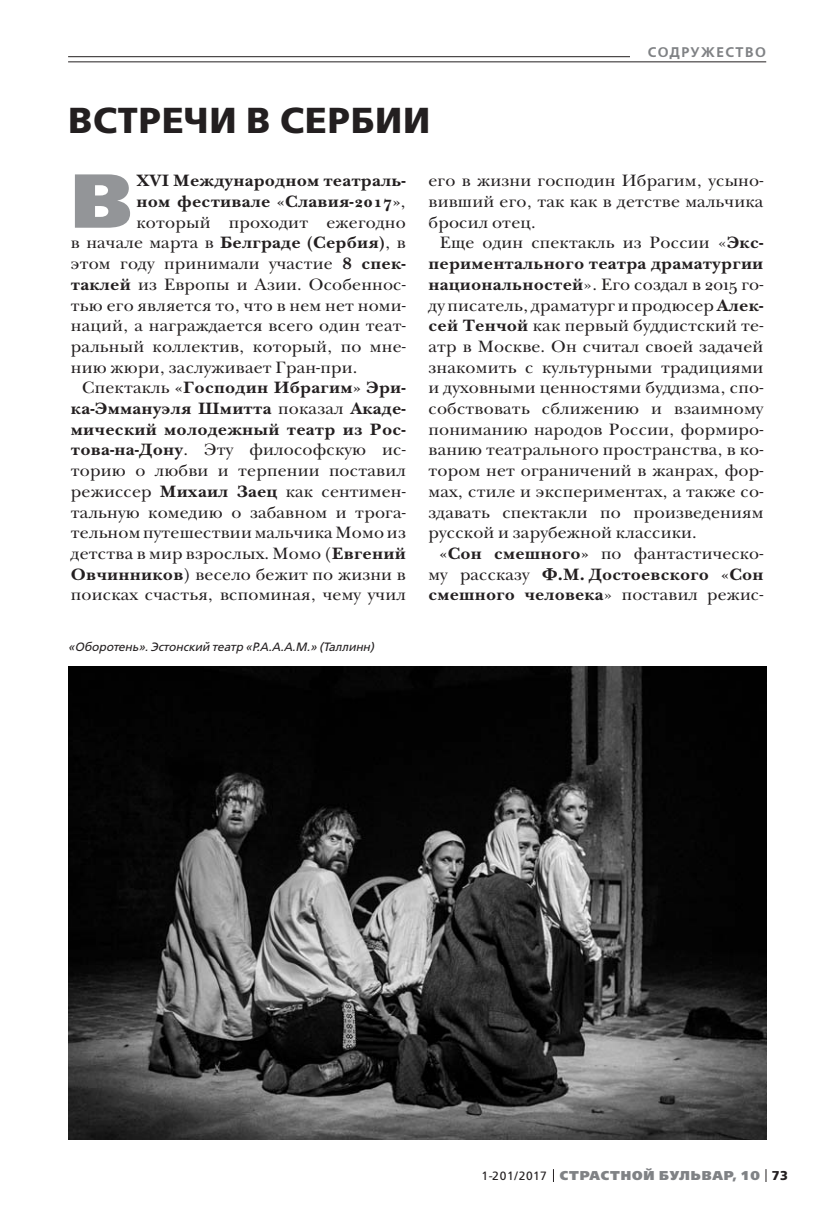
<style>
.page{position:relative;width:823px;height:1219px;background:#fff}
.page>*{position:absolute;margin:0;border:0;box-sizing:border-box;transform-origin:0 0}
.t1{font:800 76.2px "Free Set";color:#939598;scale:1.04 1}
.t2{font:700 36px "Free Set";letter-spacing:.02em;color:#231f20}
.t3{font:17px/20.6px "New Baskerville ITC";letter-spacing:.01em;color:#231f20;text-align:justify;scale:1.04 1}
.t4{font:700 17px "New Baskerville ITC";letter-spacing:.01em;color:#231f20;scale:1.04 1}
.t5{font:700 17px/20.6px "New Baskerville ITC";letter-spacing:.01em;color:#231f20;text-align:justify}
.t6{font:600 14px "Free Set";letter-spacing:.11em;color:#808285}
.t7{font:800 12.8px "Free Set";letter-spacing:.07em;color:#808285}
.t8{font:italic 12px "Free Set";color:#231f20}
.s1{font-weight:400}
.s2{font-weight:700}
.s3{font-weight:400;font-size:12px;color:#231f20}
.s4{font-weight:700;color:#231f20}
</style>
<div class="page">
<svg style="left:765px;top:1169px;width:1px;height:13px"></svg>
<hr style="left:68px;top:56px;width:697px;height:1px;background:#231f20">
<div style="left:629px;top:41px;width:136px;height:21px;background:#fff"></div>
<hr style="left:68px;top:62px;width:697px;height:1px;background:#231f20">
<img style="left:68px;top:666px;width:697px;height:474px">
<h2 class="t2" style="left:68px;top:103px;width:363px">ВСТРЕЧИ В СЕРБИИ</h2>
<p class="t6" style="left:647px;top:45px;width:120px">СОДРУЖЕСТВО</p>
<h1 class="t1" style="left:71px;top:164px;width:61px">В</h1>
<p class="t4" style="left:136px;top:174px;width:260px">XVI Международном театраль-</p>
<p class="t4" style="left:136px;top:195px;width:260px">ном фестивале «Славия-2017»<span class="s1">,</span></p>
<p class="t3" style="left:136px;top:213px;width:260px">который проходит ежегодно</p>
<p class="t4" style="left:71px;top:236px;width:323px"><span class="s1">в начале марта в</span> Белграде (Сербия)<span class="s1">, в</span></p>
<p class="t3" style="left:71px;top:255px;width:323px">этом году принимали участие <span class="s2">8 спек-</span></p>
<p class="t3" style="left:71px;top:276px;width:323px"><span class="s2">таклей</span> из Европы и Азии. Особеннос-</p>
<p class="t3" style="left:71px;top:296px;width:323px">тью его является то, что в нем нет номи-</p>
<p class="t3" style="left:71px;top:317px;width:323px">наций, а награждается всего один теат-</p>
<p class="t3" style="left:71px;top:338px;width:323px">ральный коллектив, который, по мне-</p>
<p class="t3" style="left:71px;top:358px;width:277px">нию жюри, заслуживает Гран-при.</p>
<p class="t4" style="left:82px;top:381px;width:312px"><span class="s1">Спектакль</span> «Господин Ибрагим» Эри-</p>
<p class="t4" style="left:71px;top:402px;width:323px">ка-Эммануэля Шмитта <span class="s1">показал</span> Акаде-</p>
<p class="t4" style="left:71px;top:423px;width:323px">мический молодежный театр из Рос-</p>
<p class="t3" style="left:71px;top:441px;width:323px"><span class="s2">това-на-Дону</span>. Эту философскую ис-</p>
<p class="t3" style="left:71px;top:462px;width:323px">торию о любви и терпении поставил</p>
<p class="t3" style="left:71px;top:483px;width:323px">режиссер <span class="s2">Михаил Заец</span> как сентимен-</p>
<p class="t3" style="left:71px;top:503px;width:323px">тальную комедию о забавном и трога-</p>
<p class="t3" style="left:71px;top:524px;width:323px">тельном путешествии мальчика Момо из</p>
<p class="t3" style="left:71px;top:545px;width:323px">детства в мир взрослых. Момо (<span class="s2">Евгений</span></p>
<p class="t3" style="left:71px;top:565px;width:323px"><span class="s2">Овчинников</span>) весело бежит по жизни в</p>
<p class="t3" style="left:71px;top:586px;width:323px">поисках счастья, вспоминая, чему учил</p>
<p class="t8" style="left:68px;top:641px;width:307px">«Оборотень». Эстонский театр «Р.А.А.А.М.» (Таллинн)</p>
<p class="t3" style="left:428px;top:172px;width:323px">его в жизни господин Ибрагим, усыно&shy;вивший его, так как в детстве мальчика бросил отец.</p>
<p class="t3" style="left:428px;top:234px;width:323px;text-indent:11px">Еще один спектакль из России «<span class="s2">Экс&shy;периментального театра драматургии национальностей</span>». Его создал в 2015 го&shy;ду писатель, драматург и продюсер <span class="s2">Алек&shy;сей Тенчой</span> как первый буддистский те&shy;атр в Москве. Он считал своей задачей знакомить с культурными традициями и духовными ценностями буддизма, спо&shy;собствовать сближению и взаимному пониманию народов России, формиро&shy;ванию театрального пространства, в ко&shy;тором нет ограничений в жанрах, фор&shy;мах, стиле и экспериментах, а также со&shy;здавать спектакли по произведениям русской и зарубежной классики.</p>
<p class="t5" style="left:428px;top:545px;width:336px;text-indent:11px">«Сон смешного» <span class="s1">по фантастическо&shy;му рассказу</span> Ф.М. Достоевского «Сон смешного человека<span class="s1">» поставил режис-</span></p>
<p class="t7" style="left:481px;top:1169px;width:308px"><span class="s3">1-201/2017</span> СТРАСТНОЙ БУЛЬВАР, 10 <span class="s4">73</span></p>
</div>
